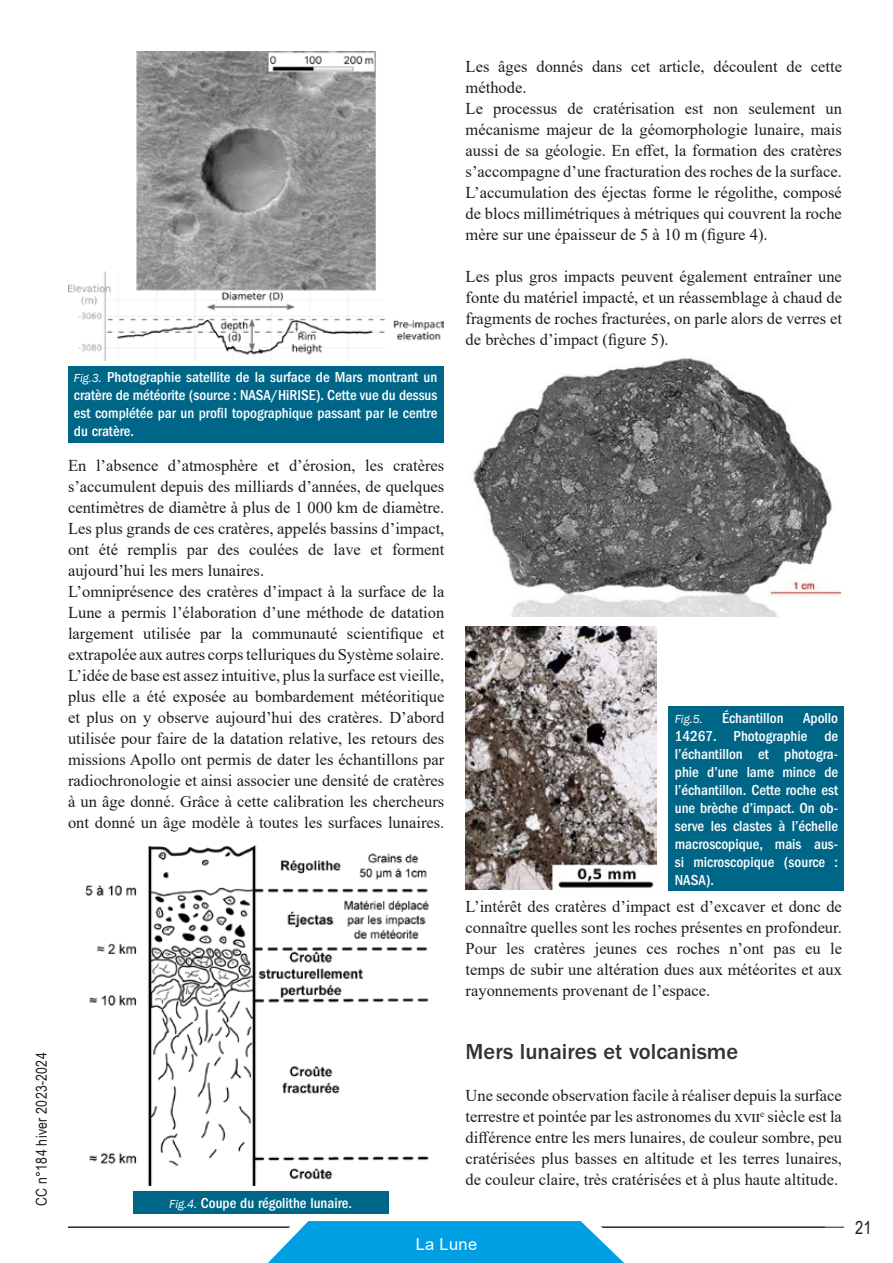
<style>
.page{position:relative;width:893px;height:1263px;background:#fff}
.page>*{position:absolute;margin:0;border:0;box-sizing:border-box;transform-origin:0 0}
.t1{font:500 22.5px "ITC Franklin Gothic Std";color:#323232}
.t2{font:18px "Arial Narrow";color:#1d1d1b}
.t3{font:16.5px/21px "Times New Roman";color:#1d1d1b;text-align:justify}
.t4{font:16.5px "Arial";letter-spacing:.02em;color:#fff}
.t5{font:500 condensed 15px/18px "ITC Franklin Gothic Std";color:#fff;text-align:justify}
.t6{font:15px "Arial Narrow";letter-spacing:.02em;color:#1d1d1b}
.t7{font:italic 12px "Franklin Gothic";color:#fff}
.s1{font-family:"Franklin Gothic";font-weight:400;font-style:italic;font-stretch:normal;font-size:12px}
</style>
<div class="page">
<hr style="left:68px;top:1227px;width:776px;height:1px;background:#1d1d1b">
<svg style="left:238px;top:1221px;width:419px;height:42px"></svg>
<img style="left:68px;top:51px;width:375px;height:310px">
<div style="left:68px;top:366px;width:375px;height:76px;background:#068"></div>
<img style="left:86px;top:845px;width:343px;height:341px">
<div style="left:133px;top:1191px;width:256px;height:23px;background:#068"></div>
<img style="left:466px;top:626px;width:191px;height:263px">
<div style="left:669px;top:706px;width:175px;height:184px;background:#068"></div>
<img style="left:473px;top:358px;width:367px;height:258px">
<p class="t6" style="left:31px;top:1206px;width:155px;rotate:-90deg">CC n°184 hiver 2023-2024</p>
<p class="t5" style="left:74px;top:368px;width:365px"><span class="s1">Fig.3.</span> Photographie satellite de la surface de Mars montrant un cratère de météorite (source : NASA/HiRISE). Cette vue du dessus est complétée par un profil topographique passant par le centre du cratère.</p>
<p class="t3" style="left:68px;top:454px;width:378px;text-align:left">En l’absence d’atmosphère et d’érosion, les cratères s’accumulent depuis des milliards d’années, de quelques centimètres de diamètre à plus de 1 000 km de diamètre.<br>Les plus grands de ces cratères, appelés bassins d’impact, ont été remplis par des coulées de lave et forment aujourd’hui les mers lunaires.<br>L’omniprésence des cratères d’impact à la surface de la Lune a permis l’élaboration d’une méthode de datation largement utilisée par la communauté scientifique et extrapolée aux autres corps telluriques du Système solaire.<br>L’idée de base est assez intuitive, plus la surface est vieille, plus elle a été exposée au bombardement météoritique et plus on y observe aujourd’hui des cratères. D’abord utilisée pour faire de la datation relative, les retours des missions Apollo ont permis de dater les échantillons par radiochronologie et ainsi associer une densité de cratères à un âge donné. Grâce à cette calibration les chercheurs ont donné un âge modèle à toutes les surfaces lunaires.</p>
<p class="t3" style="left:466px;top:56px;width:378px;text-align:left">Les âges donnés dans cet article, découlent de cette méthode.<br>Le processus de cratérisation est non seulement un mécanisme majeur de la géomorphologie lunaire, mais aussi de sa géologie. En effet, la formation des cratères s’accompagne d’une fracturation des roches de la surface.<br>L’accumulation des éjectas forme le régolithe, composé de blocs millimétriques à métriques qui couvrent la roche mère sur une épaisseur de 5 à 10 m (figure 4).</p>
<p class="t3" style="left:466px;top:266px;width:378px">Les plus gros impacts peuvent également entraîner une fonte du matériel impacté, et un réassemblage à chaud de fragments de roches fracturées, on parle alors de verres et de brèches d’impact (figure 5).</p>
<p class="t7" style="left:675px;top:711px;width:29px">Fig.5.</p>
<p class="t5" style="left:722px;top:709px;width:63px">Échantillon</p>
<p class="t5" style="left:675px;top:709px;width:165px;text-indent:128px">Apollo 14267. Photographie de l’échantillon et photogra&shy;phie d’une lame mince de l’échantillon. Cette roche est une brèche d’impact. On ob&shy;serve les clastes à l’échelle macroscopique, mais aus&shy;si microscopique (source :<br>NASA).</p>
<p class="t3" style="left:466px;top:896px;width:378px">L’intérêt des cratères d’impact est d’excaver et donc de connaître quelles sont les roches présentes en profondeur.<br>Pour les cratères jeunes ces roches n’ont pas eu le temps de subir une altération dues aux météorites et aux rayonnements provenant de l’espace.</p>
<p class="t5" style="left:169px;top:1194px;width:184px"><span class="s1">Fig.4.</span> Coupe du régolithe lunaire.</p>
<h1 class="t1" style="left:466px;top:1039px;width:274px">Mers lunaires et volcanisme</h1>
<p class="t3" style="left:466px;top:1084px;width:378px">Une seconde observation facile à réaliser depuis la surface terrestre et pointée par les astronomes du xvii<sup>e</sup> siècle est la différence entre les mers lunaires, de couleur sombre, peu cratérisées plus basses en altitude et les terres lunaires, de couleur claire, très cratérisées et à plus haute altitude.</p>
<p class="t4" style="left:416px;top:1233px;width:63px">La Lune</p>
<p class="t2" style="left:855px;top:1214px;width:18px">21</p>
</div>
